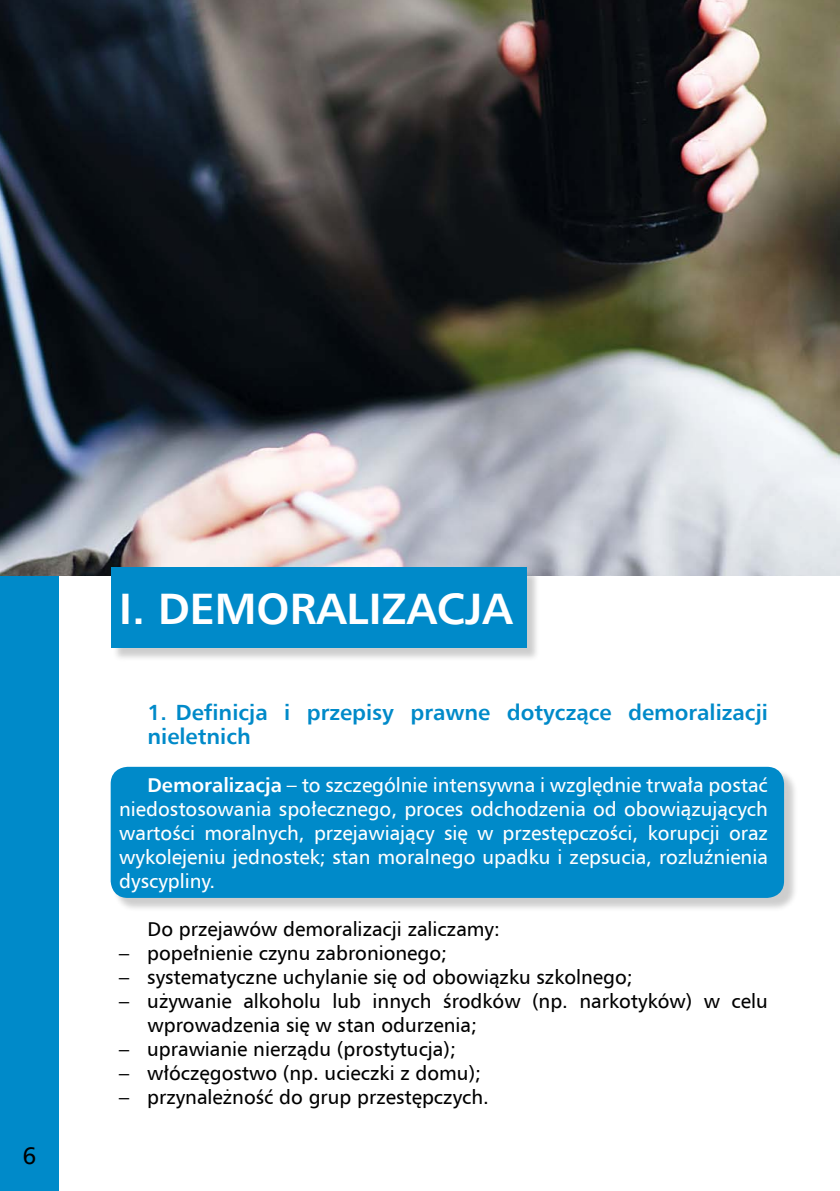
<style>
.page{position:relative;width:840px;height:1191px;background:#fff}
.page>*{position:absolute;margin:0;border:0;box-sizing:border-box;transform-origin:0 0}
.t1{font:700 44px "Humnst 777 EU";color:#fff}
.t2{font:24px "Humnst 777 EU";color:#000}
.t3{font:700 22px/24px "Humnst 777 EU";color:#008ac9}
.t4{font:20px/24px "Humnst 777 EU";color:#000}
.t5{font:20px/24px "Humnst 777 EU";color:#fff;text-align:justify}
.s1{font-weight:700}
.s2{font-family:"Bookman Old Style"}
</style>
<div class="page">
<div style="left:0;top:0;width:59px;height:1191px;background:#008ac9"></div>
<div style="left:112px;top:768px;width:685px;height:144px;background:#000;opacity:.2"></div>
<div style="left:111px;top:767px;width:672px;height:131px;background:#008ac9;border-radius:17px"></div>
<img style="left:0;top:0;width:839px;height:576px">
<div style="left:112px;top:569px;width:428px;height:93px;background:#000;opacity:.2"></div>
<div style="left:111px;top:568px;width:415px;height:80px;background:#008ac9"></div>
<p class="t2" style="left:22px;top:1140px;width:15px">6</p>
<h1 class="t1" style="left:119px;top:581px;width:394px">I. DEMORALIZACJA</h1>
<p class="t3" style="left:147px;top:700px;width:621px">1. Definicja i przepisy prawne dotyczące demoralizacji nieletnich</p>
<p class="t5" style="left:119px;top:773px;width:650px;text-indent:28px"><span class="s1">Demoralizacja</span> – to szczególnie intensywna i względnie trwała postać niedostosowania społecznego, proces odchodzenia od obowiązujących wartości moralnych, przejawiający się w przestępczości, korupcji oraz wykolejeniu jednostek; stan moralnego upadku i zepsucia, rozluźnienia dyscypliny.</p>
<p class="t4" style="left:147px;top:917px;width:353px">Do przejawów demoralizacji zaliczamy:</p>
<p class="t4" style="left:119px;top:941px;width:329px"><span class="s2">–</span> popełnienie czynu zabronionego;</p>
<p class="t4" style="left:119px;top:965px;width:514px"><span class="s2">–</span> systematyczne uchylanie się od obowiązku szkolnego;</p>
<p class="t4" style="left:147px;top:989px;width:621px;text-indent:-28px"><span class="s2">–</span> używanie alkoholu lub innych środków (np. narkotyków) w celu wprowadzenia się w stan odurzenia;</p>
<p class="t4" style="left:119px;top:1037px;width:338px"><span class="s2">–</span> uprawianie nierządu (prostytucja);</p>
<p class="t4" style="left:119px;top:1061px;width:363px"><span class="s2">–</span> włóczęgostwo (np. ucieczki z domu);</p>
<p class="t4" style="left:119px;top:1085px;width:371px"><span class="s2">–</span> przynależność do grup przestępczych.</p>
</div>
